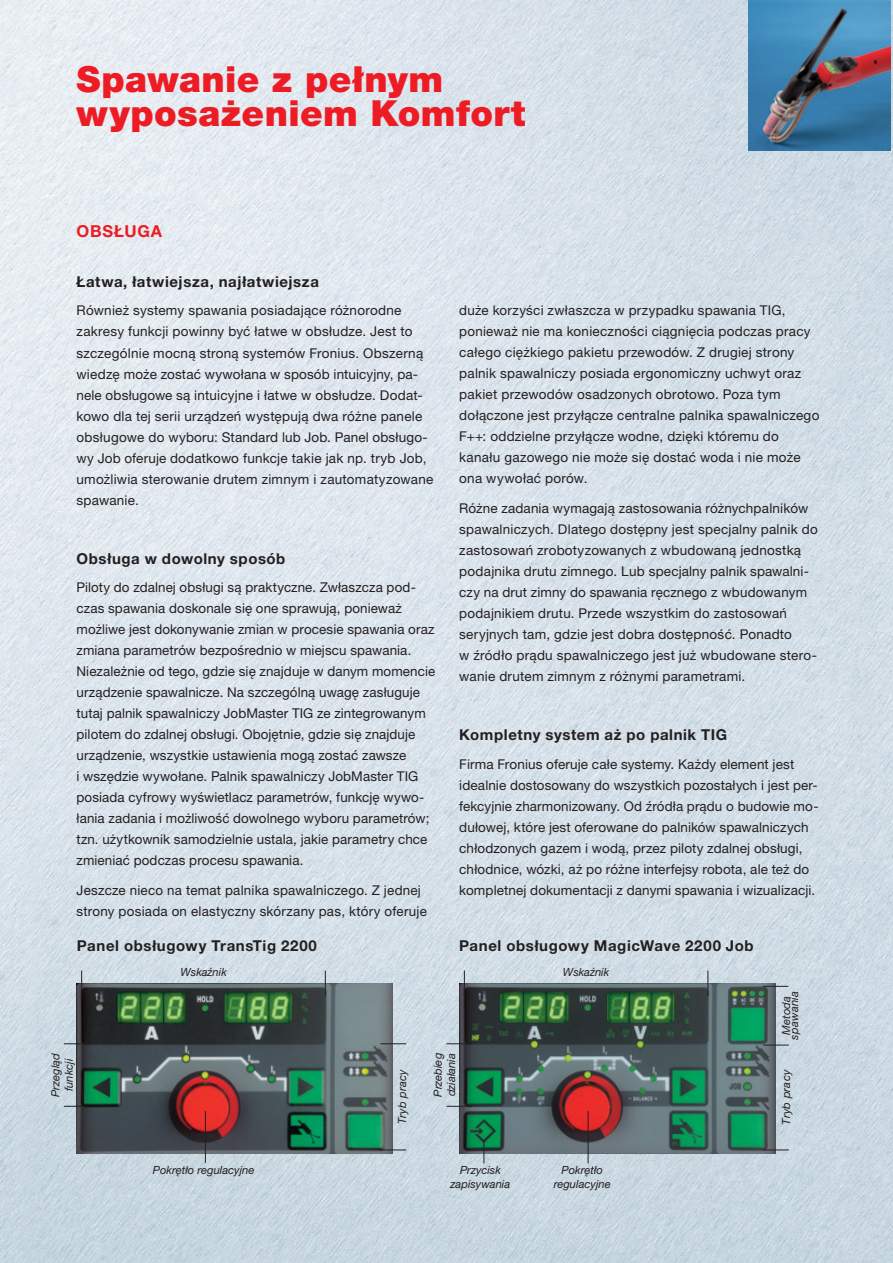
<style>
.page{position:relative;width:893px;height:1263px;background:#fff}
.page>*{position:absolute;margin:0;border:0;box-sizing:border-box;transform-origin:0 0}
.t1{font:900 36px/34.5px "Helvetica Neue LT Pro";letter-spacing:.01em;color:#ed1c24}
.t2{font:700 16.5px "Helvetica Neue LT Pro";letter-spacing:.045em;color:#ed1c24}
.t3{font:700 15px "Helvetica Neue LT Pro";letter-spacing:.04em;color:#231f20}
.t4{font:13.5px/21px "Helvetica Neue LT Pro";letter-spacing:.01em;color:#231f20}
.t5{font:italic 11.25px/13.5px "Helvetica Neue LT Pro";color:#231f20;text-align:center}
</style>
<div class="page">
<img style="left:0;top:0;width:893px;height:1263px">
<img style="left:748px;top:0;width:143px;height:151px">
<img style="left:77px;top:983px;width:316px;height:170px">
<img style="left:459px;top:983px;width:317px;height:170px">
<svg style="left:81px;top:971px;width:1px;height:25px"></svg>
<hr style="left:205px;top:1111px;width:1px;height:52px;background:#231f20">
<hr style="left:588px;top:1111px;width:1px;height:52px;background:#231f20">
<svg style="left:64px;top:1043px;width:25px;height:1px"></svg>
<svg style="left:446px;top:1043px;width:26px;height:1px"></svg>
<svg style="left:763px;top:986px;width:25px;height:1px"></svg>
<svg style="left:381px;top:1043px;width:25px;height:1px"></svg>
<svg style="left:763px;top:1045px;width:26px;height:1px"></svg>
<svg style="left:64px;top:1106px;width:25px;height:1px"></svg>
<svg style="left:446px;top:1106px;width:26px;height:1px"></svg>
<svg style="left:381px;top:1150px;width:25px;height:1px"></svg>
<svg style="left:763px;top:1150px;width:26px;height:1px"></svg>
<svg style="left:325px;top:971px;width:1px;height:25px"></svg>
<svg style="left:464px;top:971px;width:1px;height:25px"></svg>
<svg style="left:484px;top:1140px;width:1px;height:23px"></svg>
<svg style="left:708px;top:971px;width:1px;height:25px"></svg>
<h1 class="t1" style="left:77px;top:61px;width:450px">Spawanie z pełnym wyposażeniem Komfort</h1>
<p class="t2" style="left:77px;top:221px;width:87px">OBSŁUGA</p>
<p class="t3" style="left:77px;top:272px;width:244px">Łatwa, łatwiejsza, najłatwiejsza</p>
<p class="t4" style="left:77px;top:300px;width:358px">Również systemy spawania posiadające różnorodne zakresy funkcji powinny być łatwe w obsłudze. Jest to szczególnie mocną stroną systemów Fronius. Obszerną wiedzę może zostać wywołana w sposób intuicyjny, pa&shy;nele obsługowe są intuicyjne i łatwe w obsłudze. Dodat&shy;kowo dla tej serii urządzeń występują dwa różne panele obsługowe do wyboru: Standard lub Job. Panel obsługo&shy;wy Job oferuje dodatkowo funkcje takie jak np. tryb Job, umożliwia sterowanie drutem zimnym i zautomatyzowane spawanie.</p>
<p class="t3" style="left:77px;top:549px;width:210px">Obsługa w dowolny sposób</p>
<p class="t4" style="left:77px;top:577px;width:360px">Piloty do zdalnej obsługi są praktyczne. Zwłaszcza pod&shy;czas spawania doskonale się one sprawują, ponieważ możliwe jest dokonywanie zmian w procesie spawania oraz zmiana parametrów bezpośrednio w miejscu spawania.<br>Niezależnie od tego, gdzie się znajduje w danym momencie urządzenie spawalnicze. Na szczególną uwagę zasługuje tutaj palnik spawalniczy JobMaster TIG ze zintegrowanym pilotem do zdalnej obsługi. Obojętnie, gdzie się znajduje urządzenie, wszystkie ustawienia mogą zostać zawsze<br>i wszędzie wywołane. Palnik spawalniczy JobMaster TIG posiada cyfrowy wyświetlacz parametrów, funkcję wywo&shy;łania zadania i możliwość dowolnego wyboru parametrów; tzn. użytkownik samodzielnie ustala, jakie parametry chce zmieniać podczas procesu spawania.</p>
<p class="t4" style="left:77px;top:879px;width:352px">Jeszcze nieco na temat palnika spawalniczego. Z jednej strony posiada on elastyczny skórzany pas, który oferuje</p>
<p class="t4" style="left:459px;top:300px;width:362px">duże korzyści zwłaszcza w przypadku spawania TIG, ponieważ nie ma konieczności ciągnięcia podczas pracy całego ciężkiego pakietu przewodów. Z drugiej strony palnik spawalniczy posiada ergonomiczny uchwyt oraz pakiet przewodów osadzonych obrotowo. Poza tym dołączone jest przyłącze centralne palnika spawalniczego F++: oddzielne przyłącze wodne, dzięki któremu do kanału gazowego nie może się dostać woda i nie może ona wywołać porów.</p>
<p class="t4" style="left:459px;top:497px;width:360px">Różne zadania wymagają zastosowania różnychpalników spawalniczych. Dlatego dostępny jest specjalny palnik do zastosowań zrobotyzowanych z wbudowaną jednostką podajnika drutu zimnego. Lub specjalny palnik spawalni&shy;czy na drut zimny do spawania ręcznego z wbudowanym podajnikiem drutu. Przede wszystkim do zastosowań seryjnych tam, gdzie jest dobra dostępność. Ponadto<br>w źródło prądu spawalniczego jest już wbudowane stero&shy;wanie drutem zimnym z różnymi parametrami.</p>
<p class="t3" style="left:459px;top:725px;width:269px">Kompletny system aż po palnik TIG</p>
<p class="t4" style="left:459px;top:753px;width:361px">Firma Fronius oferuje całe systemy. Każdy element jest idealnie dostosowany do wszystkich pozostałych i jest per&shy;fekcyjnie zharmonizowany. Od źródła prądu o budowie mo&shy;dułowej, które jest oferowane do palników spawalniczych chłodzonych gazem i wodą, przez piloty zdalnej obsługi, chłodnice, wózki, aż po różne interfejsy robota, ale też do kompletnej dokumentacji z danymi spawania i wizualizacji.</p>
<p class="t3" style="left:77px;top:937px;width:242px">Panel obsługowy TransTig 2200</p>
<p class="t3" style="left:459px;top:937px;width:296px">Panel obsługowy MagicWave 2200 Job</p>
<p class="t5" style="left:181px;top:965px;width:48px">Wskaźnik</p>
<p class="t5" style="left:563px;top:965px;width:48px">Wskaźnik</p>
<p class="t5" style="left:782px;top:1040px;width:50px;line-height:8.2px;rotate:-90deg">Metoda spawania</p>
<p class="t5" style="left:48px;top:1097px;width:45px;rotate:-90deg">Przegląd funkcji</p>
<p class="t5" style="left:431px;top:1097px;width:45px;text-align:left;rotate:-90deg">Przebieg działania</p>
<p class="t5" style="left:395px;top:1124px;width:57px;rotate:-90deg">Tryb pracy</p>
<p class="t5" style="left:779px;top:1125px;width:57px;rotate:-90deg">Tryb pracy</p>
<p class="t5" style="left:153px;top:1163px;width:103px">Pokrętło regulacyjne</p>
<p class="t5" style="left:554px;top:1163px;width:59px">Pokrętło regulacyjne</p>
<p class="t5" style="left:450px;top:1163px;width:61px">Przycisk zapisywania</p>
</div>
